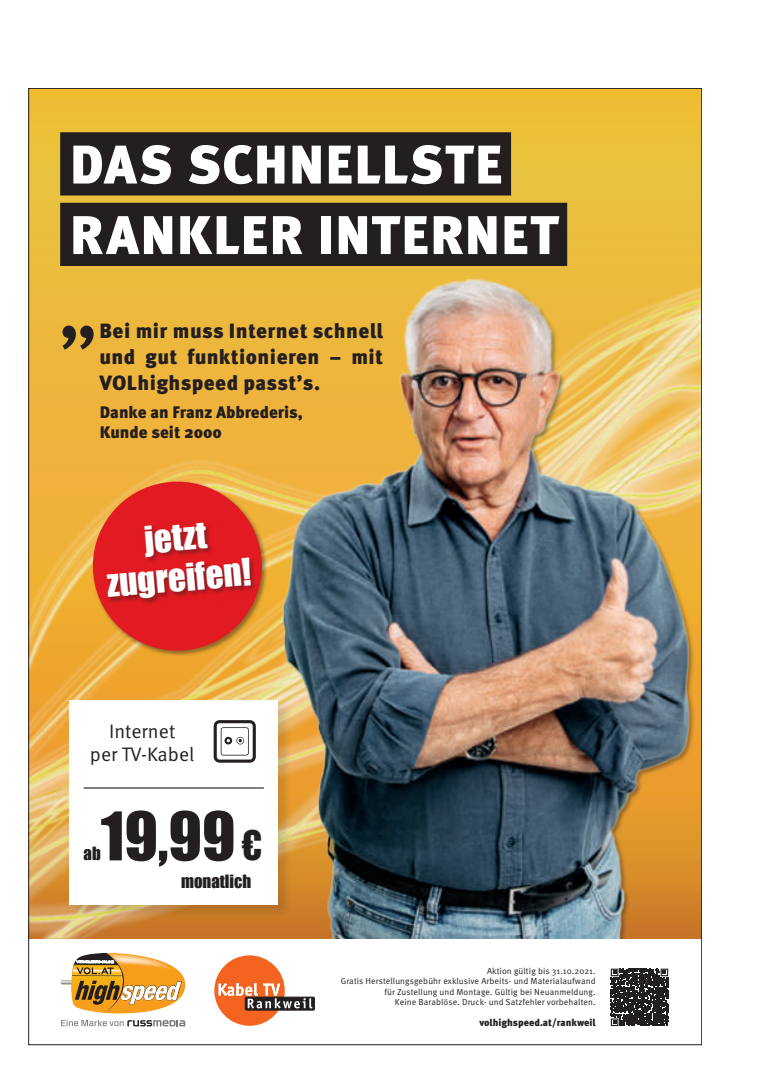
<style>
.page{position:relative;width:780px;height:1081px;background:#fff}
.page>*{position:absolute;margin:0;border:0;box-sizing:border-box;transform-origin:0 0}
.t1{font:90px "Meta OT";color:#231f20}
.t2{font:61.88px "Impact";color:#231f20}
.t3{font:900 54.38px/70.5px "Meta OT";letter-spacing:.02em;color:#fff}
.t4{font:35px/40.4px "Impact";color:#fff;text-align:center}
.t5{font:900 20.62px/26.2px "Meta OT";letter-spacing:.02em;color:#231f20;text-align:justify}
.t6{font:19.5px/23.5px "Meta OT";color:#231f20;text-align:center}
.t7{font:16.75px "Impact";color:#231f20}
.t8{font:900 16.62px/20px "Meta OT";color:#231f20}
.t9{font:900 10px "Meta OT";letter-spacing:-.005em;color:#231f20}
.t10{font:8.75px/10.5px "Meta OT";letter-spacing:.01em;color:#231f20;text-align:right}
.s1{font-size:37.38px}
</style>
<div class="page">
<div style="left:28px;top:88px;width:673px;height:850px;background:#eebf36"></div>
<img style="left:30px;top:165px;width:538px;height:773px">
<div style="left:60px;top:132px;width:451px;height:63px;background:#231f20"></div>
<div style="left:60px;top:203px;width:507px;height:63px;background:#231f20"></div>
<div style="left:70px;top:700px;width:222px;height:218px;background:#231f20;opacity:.15"></div>
<div style="left:70px;top:700px;width:208px;height:204px;background:#fff"></div>
<hr style="left:84px;top:787px;width:180px;height:1px;background:#231f20">
<svg style="left:214px;top:720px;width:19px;height:42px"></svg>
<img style="left:233px;top:205px;width:468px;height:733px">
<svg style="left:85px;top:473px;width:185px;height:186px"></svg>
<div style="left:106px;top:522px;width:151px;height:83px;background:#231f20;opacity:.45"></div>
<svg style="left:61px;top:953px;width:124px;height:60px"></svg>
<svg style="left:61px;top:1019px;width:124px;height:7px"></svg>
<svg style="left:668px;top:968px;width:1px;height:54px"></svg>
<svg style="left:610px;top:968px;width:58px;height:58px;background:#423f40"></svg>
<div style="left:214px;top:955px;width:71px;height:71px;background:#f36421;border-radius:50%"></div>
<div style="left:245px;top:997px;width:69px;height:13px;background:#231f20;border-radius:2px"></div>
<div style="left:245px;top:997px;width:70px;height:13px;border:1px solid #231f20;border-radius:2px"></div>
<svg style="left:218px;top:983px;width:94px;height:25px"></svg>
<h3 class="t3" style="left:70px;top:132px;width:490px">DAS SCHNELLSTE<br>RANKLER INTERNET</h3>
<h1 class="t1" style="left:57px;top:303px;width:44px">”</h1>
<h3 class="t5" style="left:99px;top:318px;width:285px">Bei mir muss Internet schnell und gut funktionieren – mit VOLhighspeed passt’s.</h3>
<h3 class="t8" style="left:100px;top:402px;width:204px">Danke an Franz Abbrederis,<br>Kunde seit 2000</h3>
<h3 class="t4" style="left:102px;top:522px;width:146px;rotate:-5deg">jetzt zugreifen!</h3>
<h3 class="t6" style="left:90px;top:719px;width:106px">Internet<br>per TV-Kabel</h3>
<h2 class="t2" style="left:101px;top:788px;width:163px">19,99 <span class="s1">€</span></h2>
<h3 class="t7" style="left:181px;top:868px;width:72px">monatlich</h3>
<h3 class="t7" style="left:84px;top:841px;width:19px">ab</h3>
<p class="t10" style="left:341px;top:965px;width:256px">Aktion gültig bis 31.10.2021.<br>Gratis Herstellungsgebühr exklusive Arbeits- und Materialaufwand für Zustellung und Montage. Gültig bei Neuanmeldung.<br>Keine Barablöse. Druck- und Satzfehler vorbehalten.</p>
<p class="t9" style="left:479px;top:1016px;width:118px">volhighspeed.at/rankweil</p>
</div>
